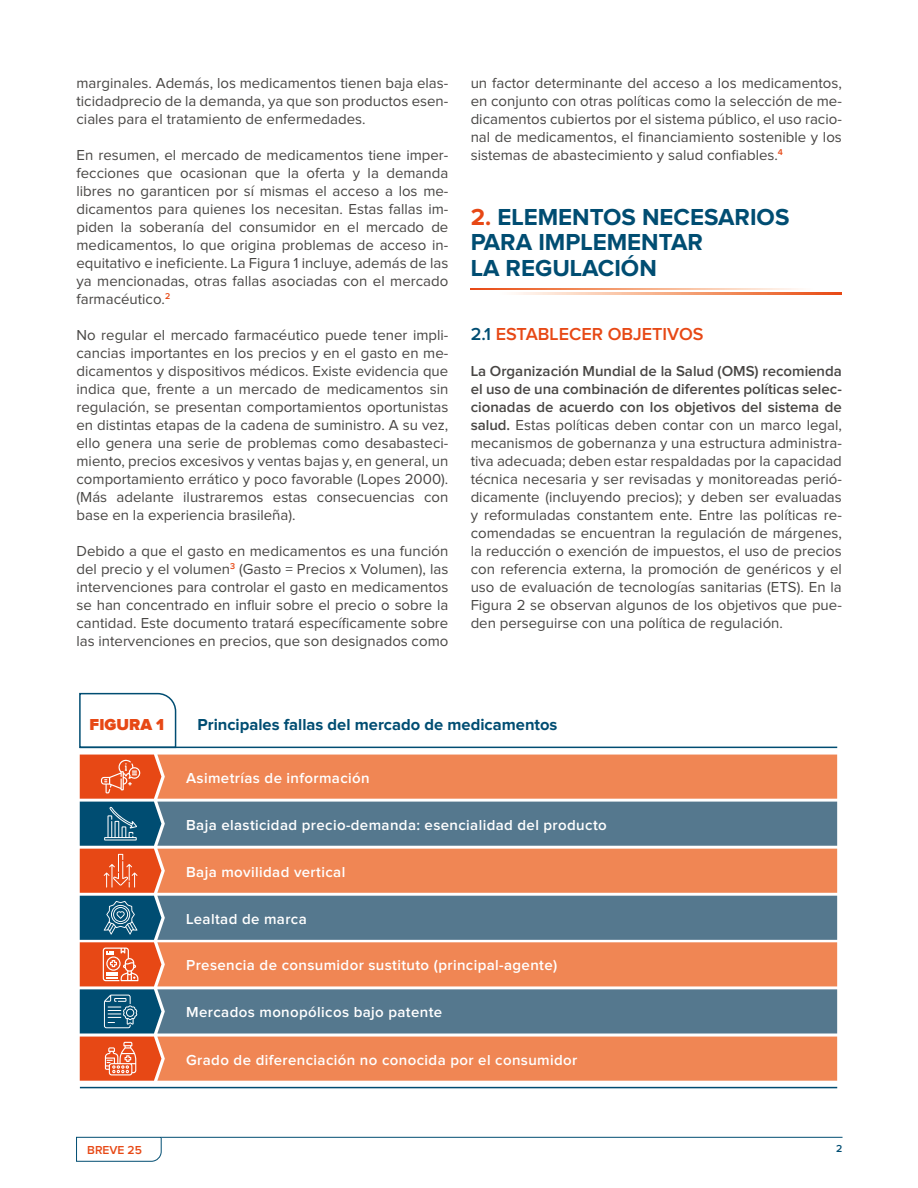
<style>
.page{position:relative;width:918px;height:1188px;background:#fff}
.page>*{position:absolute;margin:0;border:0;box-sizing:border-box;transform-origin:0 0}
.t1{font:700 24px/25.5px "Proxima Nova";color:#004d72}
.t2{font:600 18px "Proxima Nova";color:#e74815}
.t3{font:700 16.5px "Proxima Nova";color:#004d72}
.t4{font:900 16.5px "Proxima Nova";color:#e74815}
.t5{font:15px/18px "Proxima Nova";color:#484644;text-align:justify}
.t6{font:600 15px "Proxima Nova";letter-spacing:.025em;color:#fff}
.t7{font:600 12px "Proxima Nova";color:#e74815}
.t8{font:600 10.5px "Proxima Nova";color:#004d72}
.s1{color:#e74815}
.s2{color:#004d72}
.s3{font-weight:600}
</style>
<div class="page">
<svg style="left:76px;top:1137px;width:86px;height:25px"></svg>
<hr style="left:162px;top:1137px;width:681px;height:1px;background:#004d72">
<svg style="left:79px;top:692px;width:98px;height:57px"></svg>
<hr style="left:80px;top:747px;width:757px;height:1px;background:#004d72">
<hr style="left:80px;top:1087px;width:757px;height:1px;background:#004d72">
<svg style="left:80px;top:755px;width:757px;height:326px;background:#af8372"></svg>
<svg style="left:471px;top:288px;width:328px;height:2px"></svg>
<svg style="left:514px;top:293px;width:328px;height:1px"></svg>
<p class="t5" style="left:77px;top:75px;width:373px">marginales. Además, los medicamentos tienen baja elas&shy;ticidadprecio de la demanda, ya que son productos esen&shy;ciales para el tratamiento de enfermedades.</p>
<p class="t5" style="left:77px;top:147px;width:373px">En resumen, el mercado de medicamentos tiene imper&shy;fecciones que ocasionan que la oferta y la demanda libres no garanticen por sí mismas el acceso a los me&shy;dicamentos para quienes los necesitan. Estas fallas im&shy;piden la soberanía del consumidor en el mercado de medicamentos, lo que origina problemas de acceso in&shy;equitativo e ineficiente. La Figura 1 incluye, además de las ya mencionadas, otras fallas asociadas con el mercado farmacéutico.<sup>2</sup></p>
<p class="t5" style="left:77px;top:327px;width:373px">No regular el mercado farmacéutico puede tener impli&shy;cancias importantes en los precios y en el gasto en me&shy;dicamentos y dispositivos médicos. Existe evidencia que indica que, frente a un mercado de medicamentos sin regulación, se presentan comportamientos oportunistas en distintas etapas de la cadena de suministro. A su vez, ello genera una serie de problemas como desabasteci&shy;miento, precios excesivos y ventas bajas y, en general, un comportamiento errático y poco favorable (Lopes 2000). (Más adelante ilustraremos estas consecuencias con base en la experiencia brasileña).</p>
<p class="t5" style="left:77px;top:543px;width:373px">Debido a que el gasto en medicamentos es una función del precio y el volumen<sup>3</sup> (Gasto = Precios x Volumen), las intervenciones para controlar el gasto en medicamentos se han concentrado en influir sobre el precio o sobre la cantidad. Este documento tratará específicamente sobre las intervenciones en precios, que son designados como</p>
<p class="t5" style="left:471px;top:75px;width:373px">un factor determinante del acceso a los medicamentos, en conjunto con otras políticas como la selección de me&shy;dicamentos cubiertos por el sistema público, el uso racio&shy;nal de medicamentos, el financiamiento sostenible y los sistemas de abastecimiento y salud confiables.<sup>4</sup></p>
<h1 class="t1" style="left:471px;top:204px;width:320px"><span class="s1">2.</span> ELEMENTOS NECESARIOS<br>PARA IMPLEMENTAR<br>LA REGULACIÓN</h1>
<p class="t2" style="left:471px;top:324px;width:234px"><span class="s2">2.1</span> ESTABLECER OBJETIVOS</p>
<p class="t5" style="left:471px;top:363px;width:373px"><span class="s3">La Organización Mundial de la Salud (OMS) recomienda el uso de una combinación de diferentes políticas selec&shy;cionadas de acuerdo con los objetivos del sistema de salud.</span> Estas políticas deben contar con un marco legal, mecanismos de gobernanza y una estructura administra&shy;tiva adecuada; deben estar respaldadas por la capacidad técnica necesaria y ser revisadas y monitoreadas perió&shy;dicamente (incluyendo precios); y deben ser evaluadas y reformuladas constantem ente. Entre las políticas re&shy;comendadas se encuentran la regulación de márgenes, la reducción o exención de impuestos, el uso de precios con referencia externa, la promoción de genéricos y el uso de evaluación de tecnologías sanitarias (ETS). En la Figura 2 se observan algunos de los objetivos que pue&shy;den perseguirse con una política de regulación.</p>
<p class="t4" style="left:90px;top:714px;width:76px">FIGURA 1</p>
<p class="t3" style="left:197px;top:715px;width:362px">Principales fallas del mercado de medicamentos</p>
<p class="t6" style="left:186px;top:769px;width:185px">Asimetrías de información</p>
<p class="t6" style="left:186px;top:816px;width:422px">Baja elasticidad precio-demanda: esencialidad del producto</p>
<p class="t6" style="left:186px;top:863px;width:161px">Baja movilidad vertical</p>
<p class="t6" style="left:186px;top:910px;width:122px">Lealtad de marca</p>
<p class="t6" style="left:186px;top:957px;width:373px">Presencia de consumidor sustituto (principal-agente)</p>
<p class="t6" style="left:186px;top:1004px;width:258px">Mercados monopólicos bajo patente</p>
<p class="t6" style="left:186px;top:1051px;width:393px">Grado de diferenciación no conocida por el consumidor</p>
<p class="t7" style="left:87px;top:1143px;width:56px">BREVE 25</p>
<p class="t8" style="left:836px;top:1143px;width:8px">2</p>
</div>
